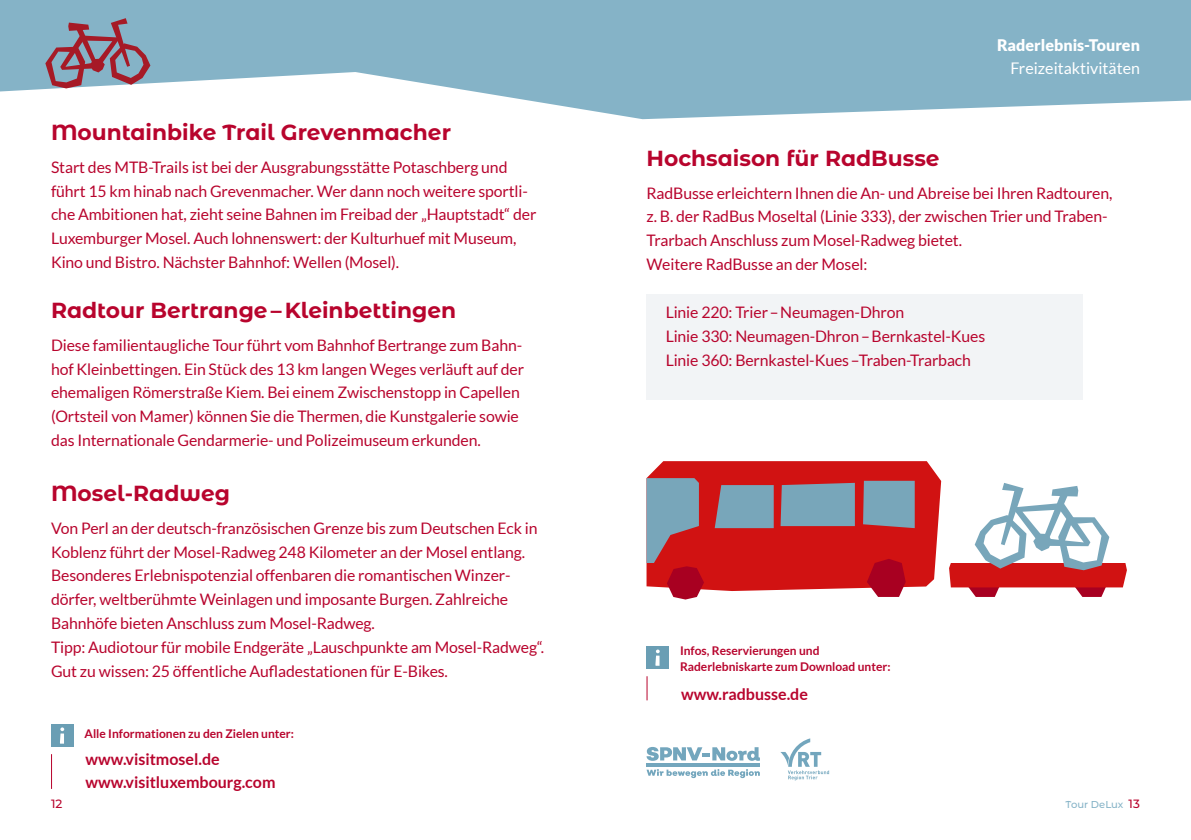
<style>
.page{position:relative;width:1191px;height:840px;background:#fff}
.page>*{position:absolute;margin:0;border:0;box-sizing:border-box;transform-origin:0 0}
.t1{font:700 21.8px "Montserrat Alternates";color:#b8042d}
.t2{font:700 16px/23.6px "Lato";color:#b8042d}
.t3{font:16px "Lato";color:#fff}
.t4{font:900 16px "Lato";color:#fff}
.t5{font:15.8px/23.8px "Lato";letter-spacing:-.01em;color:#b8042d}
.t6{font:700 12px/16px "Lato";color:#b8042d}
.t7{font:500 12px "Montserrat Alternates";color:#b8042d}
.t8{font:500 10px "Montserrat Alternates";color:#85b3c7}
.s1{font-size:12px;color:#b8042d}
</style>
<div class="page">
<svg style="left:0;top:0;width:1191px;height:119px;fill:#85b3c7"></svg>
<svg style="left:45px;top:18px;width:105px;height:70px;background:#928495"></svg>
<div style="left:646px;top:293px;width:437px;height:106px;background:#f2f4f6"></div>
<svg style="left:646px;top:747px;width:114px;height:13px"></svg>
<svg style="left:646px;top:769px;width:114px;height:8px"></svg>
<hr style="left:646px;top:763px;width:114px;height:3px;background:#73a6bd">
<svg style="left:780px;top:738px;width:49px;height:41px"></svg>
<svg style="left:646px;top:461px;width:295px;height:138px;background:#ba4c53"></svg>
<svg style="left:949px;top:483px;width:178px;height:113px"></svg>
<div style="left:51px;top:724px;width:22px;height:22px;background:#6a9eb4"></div>
<svg style="left:60px;top:727px;width:4px;height:16px"></svg>
<hr style="left:51px;top:753px;width:1px;height:35px;background:#b8042d">
<div style="left:646px;top:646px;width:22px;height:22px;background:#6a9eb4"></div>
<svg style="left:655px;top:649px;width:4px;height:16px"></svg>
<svg style="left:646px;top:676px;width:1px;height:24px"></svg>
<p class="t4" style="left:997px;top:36px;width:144px">Raderlebnis-Touren</p>
<h1 class="t1" style="left:51px;top:116px;width:401px">Mountainbike Trail Grevenmacher</h1>
<p class="t5" style="left:51px;top:155px;width:487px">Start des MTB-Trails ist bei der Ausgrabungsstätte Potaschberg und führt 15 km hinab nach Grevenmacher. Wer dann noch weitere sportli&shy;che Ambitionen hat, zieht seine Bahnen im Freibad der „Hauptstadt“ der Luxemburger Mosel. Auch lohnenswert: der Kulturhuef mit Museum, Kino und Bistro. Nächster Bahnhof: Wellen (Mosel).</p>
<h1 class="t1" style="left:51px;top:294px;width:407px">Radtour Bertrange – Kleinbettingen</h1>
<p class="t5" style="left:51px;top:333px;width:474px">Diese familientaugliche Tour führt vom Bahnhof Bertrange zum Bahn&shy;hof Kleinbettingen. Ein Stück des 13 km langen Weges verläuft auf der ehemaligen Römerstraße Kiem. Bei einem Zwischenstopp in Capellen (Ortsteil von Mamer) können Sie die Thermen, die Kunstgalerie sowie das Internationale Gendarmerie- und Polizeimuseum erkunden.</p>
<h1 class="t1" style="left:51px;top:477px;width:180px">Mosel-Radweg</h1>
<p class="t5" style="left:51px;top:516px;width:494px">Von Perl an der deutsch-französischen Grenze bis zum Deutschen Eck in Koblenz führt der Mosel-Radweg 248 Kilometer an der Mosel entlang.<br>Besonderes Erlebnispotenzial offenbaren die romantischen Winzer&shy;dörfer, weltberühmte Weinlagen und imposante Burgen. Zahlreiche Bahnhöfe bieten Anschluss zum Mosel-Radweg.<br>Tipp: Audiotour für mobile Endgeräte „Lauschpunkte am Mosel-Radweg“.<br>Gut zu wissen: 25 öffentliche Aufladestationen für E-Bikes.</p>
<p class="t6" style="left:84px;top:724px;width:211px">Alle Informationen zu den Zielen unter:</p>
<p class="t2" style="left:86px;top:746px;width:191px">www.visitmosel.de www.visitluxembourg.com</p>
<h1 class="t1" style="left:646px;top:142px;width:295px">Hochsaison für RadBusse</h1>
<p class="t3" style="left:1010px;top:59px;width:131px">Freizeitaktivitäten</p>
<p class="t5" style="left:646px;top:181px;width:467px">RadBusse erleichtern Ihnen die An- und Abreise bei Ihren Radtouren, z. B. der RadBus Moseltal (Linie 333), der zwischen Trier und Traben-Trarbach Anschluss zum Mosel-Radweg bietet.<br>Weitere RadBusse an der Mosel:</p>
<p class="t5" style="left:665px;top:300px;width:321px">Linie 220: Trier–Neumagen-Dhron<br>Linie 330: Neumagen-Dhron–Bernkastel-Kues<br>Linie 360: Bernkastel-Kues–Traben-Trarbach</p>
<p class="t6" style="left:680px;top:641px;width:212px">Infos, Reservierungen und<br>Raderlebniskarte zum Download unter:</p>
<p class="t2" style="left:681px;top:681px;width:128px">www.radbusse.de</p>
<p class="t7" style="left:51px;top:795px;width:13px">12</p>
<p class="t8" style="left:1065px;top:797px;width:76px">Tour DeLux <span class="s1">13</span></p>
</div>
